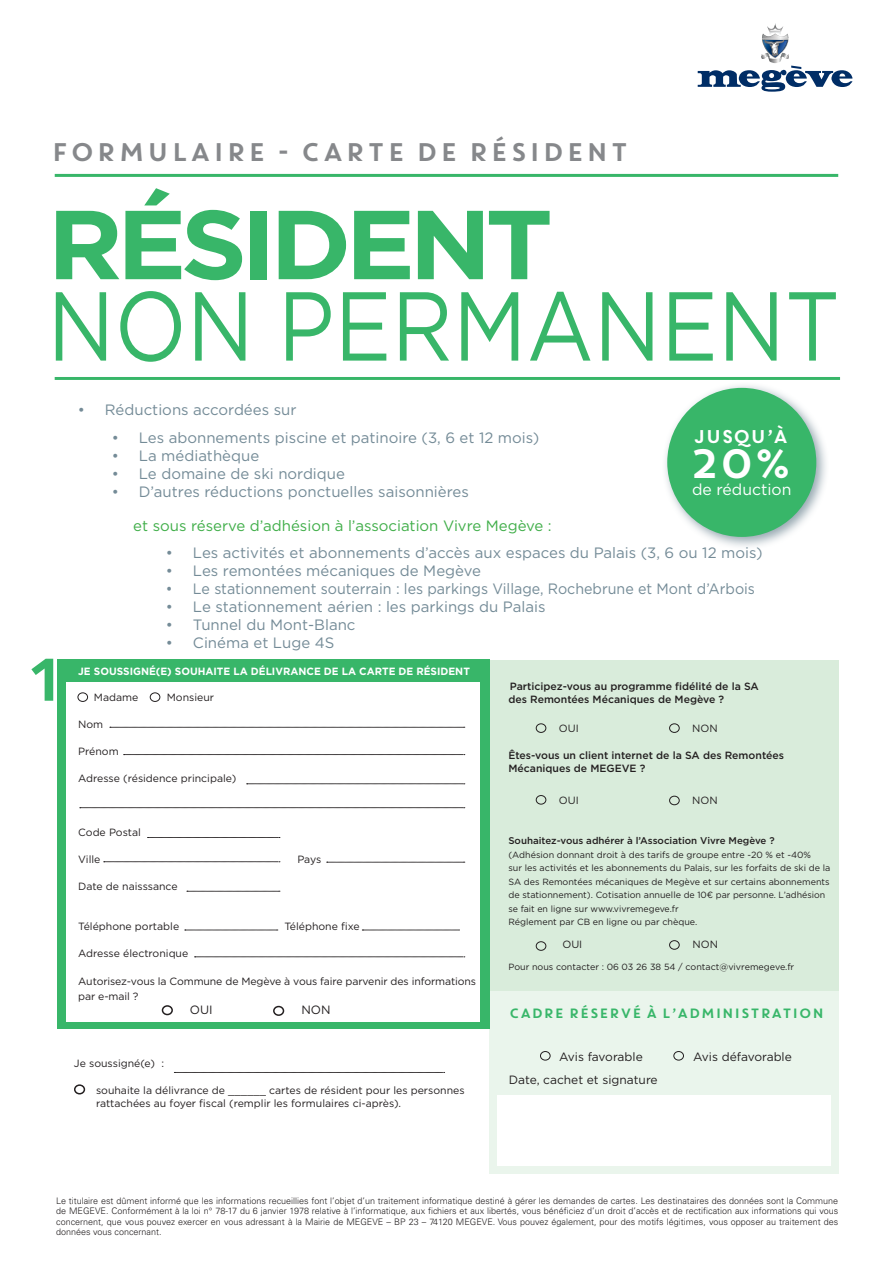
<style>
.page{position:relative;width:893px;height:1263px;background:#fff}
.page>*{position:absolute;margin:0;border:0;box-sizing:border-box;transform-origin:0 0}
.t1{font:97.65px "Gotham";color:#38b669;scale:.87 1}
.t2{font:700 97.65px "Gotham";letter-spacing:-.06em;color:#38b669;scale:1.07 1}
.t3{font:60px "Core Circus";color:#38b669}
.t4{font:40.8px "Core Circus";color:#fff}
.t5{font:25.5px "Core Circus";color:#86888b}
.t6{font:18.45px "Core Circus";letter-spacing:-.1em;color:#fff}
.t7{font:15.75px "Gotham";color:#fff}
.t8{font:15px "Gotham";color:#748b97}
.t9{font:15px "Gotham";color:#748b97;scale:.95 1}
.t10{font:15px "Gotham";color:#40ae49}
.t11{font:13.5px "Core Circus";letter-spacing:-.04em;color:#38b669}
.t12{font:12px "Gotham";color:#231f20}
.t13{font:10.5px/14.4px "Gotham";color:#231f20}
.t14{font:500 10.5px "Gotham";color:#231f20}
.t15{font:700 10.5px "Gotham";color:#fff}
.t16{font:500 9.75px "Gotham";color:#231f20}
.t17{font:300 9px/10.5px "Univers LT Std";color:#231f20;text-align:justify}
.t18{font:9px/13.5px "Gotham";color:#231f20}
</style>
<div class="page">
<div style="left:489px;top:660px;width:350px;height:331px;background:#d9ecdb"></div>
<div style="left:489px;top:991px;width:350px;height:183px;background:#eaf5ec"></div>
<div style="left:57px;top:659px;width:432px;height:370px;background:#38b669"></div>
<div style="left:66px;top:682px;width:413px;height:340px;background:#fff"></div>
<div style="left:497px;top:1095px;width:334px;height:70px;background:#fff"></div>
<svg style="left:174px;top:1072px;width:271px;height:1px"></svg>
<div style="left:74px;top:1084px;width:11px;height:10px;border:2px solid #231f20;border-radius:50%"></div>
<svg style="left:698px;top:23px;width:154px;height:68px"></svg>
<div style="left:661px;top:382px;width:168px;height:168px;background:#748b97;opacity:.75"></div>
<div style="left:667px;top:388px;width:149px;height:149px;background:#38b669;border-radius:50%"></div>
<hr style="left:55px;top:174px;width:783px;height:3px;background:#38b669">
<hr style="left:55px;top:377px;width:785px;height:3px;background:#38b669">
<div style="left:536px;top:723px;width:10px;height:10px;border:1px solid #231f20;border-radius:50%"></div>
<div style="left:669px;top:723px;width:11px;height:10px;border:1px solid #231f20;border-radius:50%"></div>
<div style="left:536px;top:795px;width:10px;height:9px;border:1px solid #231f20;border-radius:50%"></div>
<div style="left:669px;top:796px;width:11px;height:9px;border:1px solid #231f20;border-radius:50%"></div>
<div style="left:536px;top:941px;width:10px;height:10px;border:1px solid #231f20;border-radius:50%"></div>
<div style="left:669px;top:940px;width:11px;height:10px;border:1px solid #231f20;border-radius:50%"></div>
<div style="left:540px;top:1051px;width:10px;height:9px;border:1px solid #231f20;border-radius:50%"></div>
<div style="left:673px;top:1051px;width:11px;height:9px;border:1px solid #231f20;border-radius:50%"></div>
<div style="left:78px;top:692px;width:10px;height:10px;border:1px solid #231f20;border-radius:50%"></div>
<div style="left:150px;top:692px;width:10px;height:10px;border:1px solid #231f20;border-radius:50%"></div>
<svg style="left:110px;top:727px;width:355px;height:1px"></svg>
<svg style="left:124px;top:754px;width:341px;height:1px"></svg>
<svg style="left:80px;top:807px;width:385px;height:1px"></svg>
<svg style="left:247px;top:783px;width:218px;height:1px"></svg>
<svg style="left:148px;top:837px;width:132px;height:1px"></svg>
<svg style="left:104px;top:861px;width:176px;height:1px"></svg>
<svg style="left:327px;top:862px;width:138px;height:1px"></svg>
<svg style="left:187px;top:891px;width:93px;height:1px"></svg>
<svg style="left:185px;top:930px;width:93px;height:1px"></svg>
<svg style="left:362px;top:930px;width:97px;height:1px"></svg>
<svg style="left:195px;top:956px;width:270px;height:1px"></svg>
<div style="left:162px;top:1005px;width:11px;height:10px;border:2px solid #231f20;border-radius:50%"></div>
<div style="left:273px;top:1006px;width:11px;height:10px;border:2px solid #231f20;border-radius:50%"></div>
<p class="t5" style="left:50px;top:135px;width:581px">FORMULAIRE - CARTE DE RÉSIDENT</p>
<p class="t2" style="left:47px;top:188px;width:474px">RÉSIDENT</p>
<p class="t1" style="left:47px;top:263px;width:913px">NON PERMANENT</p>
<p class="t8" style="left:78px;top:400px;width:220px">• Réductions accordées sur</p>
<p class="t8" style="left:112px;top:428px;width:429px">• Les abonnements piscine et patinoire (3, 6 et 12 mois)</p>
<p class="t8" style="left:112px;top:446px;width:149px">• La médiathèque</p>
<p class="t8" style="left:112px;top:464px;width:235px">• Le domaine de ski nordique</p>
<p class="t8" style="left:112px;top:482px;width:359px">• D’autres réductions ponctuelles saisonnières</p>
<p class="t10" style="left:133px;top:516px;width:420px">et sous réserve d’adhésion à l’association Vivre Megève :</p>
<p class="t6" style="left:693px;top:424px;width:98px">JUSQU’À</p>
<p class="t4" style="left:688px;top:436px;width:107px">20%</p>
<p class="t7" style="left:692px;top:479px;width:101px">de réduction</p>
<p class="t3" style="left:24px;top:639px;width:45px">1</p>
<p class="t8" style="left:166px;top:543px;width:598px">• Les activités et abonnements d’accès aux espaces du Palais (3, 6 ou 12 mois)</p>
<p class="t8" style="left:166px;top:561px;width:316px">• Les remontées mécaniques de Megève</p>
<p class="t9" style="left:166px;top:579px;width:622px">• Le stationnement souterrain : les parkings Village, Rochebrune et Mont d’Arbois</p>
<p class="t8" style="left:166px;top:597px;width:381px">• Le stationnement aérien : les parkings du Palais</p>
<p class="t8" style="left:166px;top:615px;width:191px">• Tunnel du Mont-Blanc</p>
<p class="t8" style="left:166px;top:633px;width:170px">• Cinéma et Luge 4S</p>
<p class="t15" style="left:78px;top:665px;width:393px">JE SOUSSIGNÉ(E) SOUHAITE LA DÉLIVRANCE DE LA CARTE DE RÉSIDENT</p>
<p class="t13" style="left:94px;top:690px;width:46px">Madame</p>
<p class="t13" style="left:167px;top:690px;width:49px">Monsieur</p>
<p class="t13" style="left:78px;top:717px;width:27px">Nom</p>
<p class="t13" style="left:78px;top:744px;width:42px">Prénom</p>
<p class="t13" style="left:78px;top:771px;width:160px">Adresse (résidence principale)</p>
<p class="t13" style="left:78px;top:825px;width:64px">Code Postal</p>
<p class="t13" style="left:78px;top:852px;width:24px">Ville</p>
<p class="t13" style="left:297px;top:852px;width:26px">Pays</p>
<p class="t13" style="left:78px;top:879px;width:101px">Date de naisssance</p>
<p class="t13" style="left:78px;top:919px;width:102px">Téléphone portable</p>
<p class="t13" style="left:284px;top:919px;width:77px">Téléphone fixe</p>
<p class="t13" style="left:78px;top:946px;width:112px">Adresse électronique</p>
<p class="t13" style="left:78px;top:974px;width:399px">Autorisez-vous la Commune de Megève à vous faire parvenir des informations par e-mail ?</p>
<p class="t12" style="left:190px;top:1002px;width:24px">OUI</p>
<p class="t12" style="left:301px;top:1002px;width:31px">NON</p>
<p class="t13" style="left:74px;top:1056px;width:92px">Je soussigné(e) :</p>
<p class="t13" style="left:96px;top:1083px;width:370px">souhaite la délivrance de ______ cartes de résident pour les personnes</p>
<p class="t13" style="left:96px;top:1096px;width:307px">rattachées au foyer fiscal (remplir les formulaires ci-après).</p>
<p class="t14" style="left:510px;top:679px;width:250px">Participez-vous au programme fidélité de la SA</p>
<p class="t14" style="left:508px;top:693px;width:217px">des Remontées Mécaniques de Megève ?</p>
<p class="t13" style="left:559px;top:721px;width:21px">OUI</p>
<p class="t13" style="left:692px;top:721px;width:27px">NON</p>
<p class="t14" style="left:508px;top:748px;width:277px">Êtes-vous un client internet de la SA des Remontées</p>
<p class="t14" style="left:508px;top:762px;width:139px">Mécaniques de MEGEVE ?</p>
<p class="t13" style="left:559px;top:793px;width:21px">OUI</p>
<p class="t13" style="left:692px;top:793px;width:27px">NON</p>
<p class="t16" style="left:508px;top:834px;width:268px">Souhaitez-vous adhérer à l’Association Vivre Megève ?</p>
<p class="t18" style="left:508px;top:848px;width:304px">(Adhésion donnant droit à des tarifs de groupe entre -20 % et -40%</p>
<p class="t18" style="left:508px;top:861px;width:323px">sur les activités et les abonnements du Palais, sur les forfaits de ski de la SA des Remontées mécaniques de Megève et sur certains abonnements de stationnement). Cotisation annuelle de 10€ par personne. L’adhésion se fait en ligne sur www.vivremegeve.fr</p>
<p class="t18" style="left:508px;top:915px;width:190px">Réglement par CB en ligne ou par chèque.</p>
<p class="t13" style="left:562px;top:937px;width:21px">OUI</p>
<p class="t13" style="left:693px;top:937px;width:27px">NON</p>
<p class="t18" style="left:508px;top:960px;width:287px">Pour nous contacter : 06 03 26 38 54 / contact@vivremegeve.fr</p>
<p class="t11" style="left:509px;top:1004px;width:317px">CADRE RÉSERVÉ À L’ADMINISTRATION</p>
<p class="t12" style="left:559px;top:1049px;width:85px">Avis favorable</p>
<p class="t12" style="left:693px;top:1049px;width:100px">Avis défavorable</p>
<p class="t12" style="left:509px;top:1072px;width:150px">Date, cachet et signature</p>
<p class="t17" style="left:56px;top:1195px;width:783px">Le titulaire est dûment informé que les informations recueillies font l’objet d’un traitement informatique destiné à gérer les demandes de cartes. Les destinataires des données sont la Commune de MEGEVE. Conformément à la loi n° 78-17 du 6 janvier 1978 relative à l’informatique, aux fichiers et aux libertés, vous bénéficiez d’un droit d’accès et de rectification aux informations qui vous concernent, que vous pouvez exercer en vous adressant à la Mairie de MEGEVE – BP 23 – 74120 MEGEVE. Vous pouvez également, pour des motifs légitimes, vous opposer au traitement des données vous concernant.</p>
</div>
